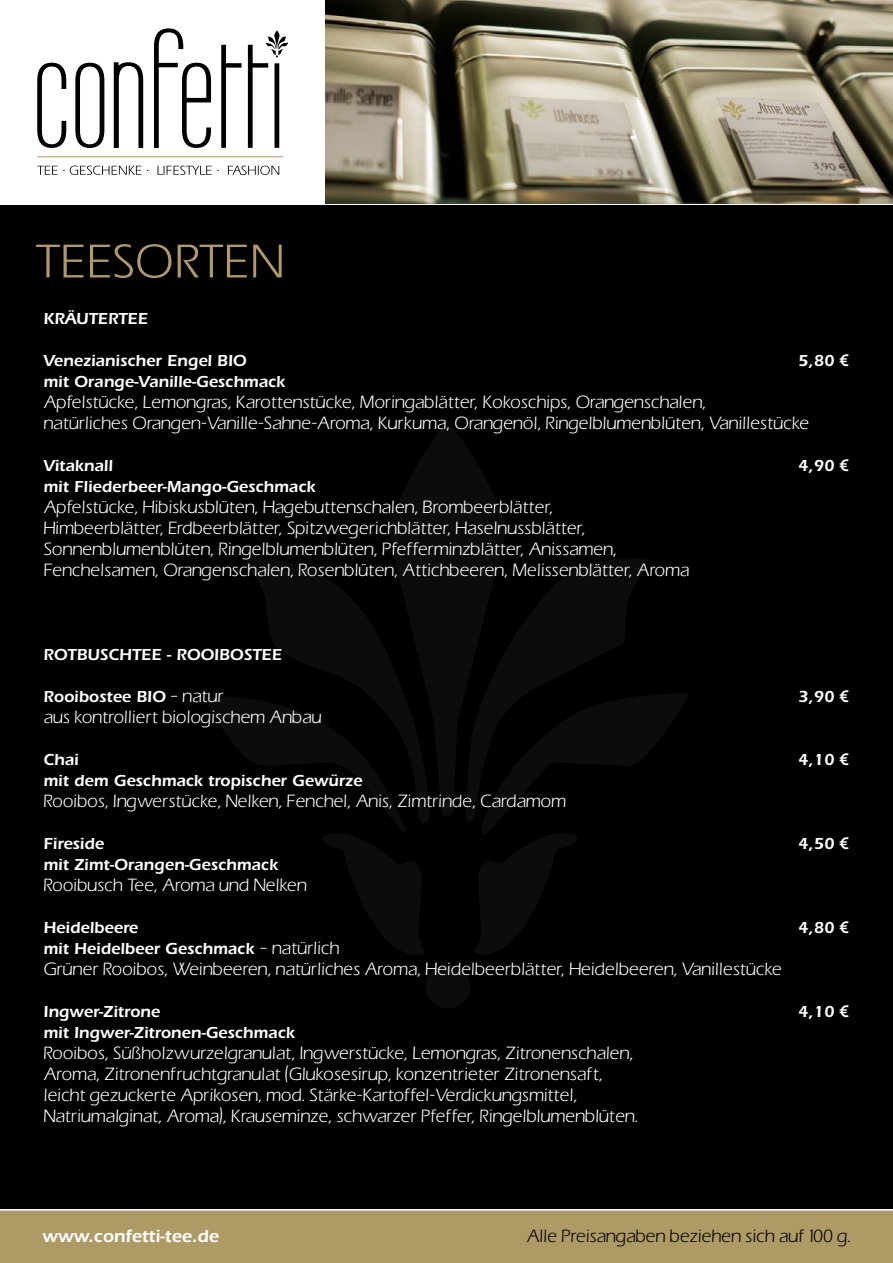
<style>
.page{position:relative;width:893px;height:1263px;background:#fff}
.page>*{position:absolute;margin:0;border:0;box-sizing:border-box;transform-origin:0 0}
.t1{font:600 18px "Itc Eras";color:#fff}
.t2{font:16.5px/21px "Eras";color:#fff}
.t3{font:600 16.5px "Itc Eras";color:#fff}
.t4{font:16.5px "Eras";color:#000}
.s1{font-family:"Europa";font-weight:700}
.s2{font-family:"Eras";font-weight:400}
</style>
<div class="page">
<div style="left:0;top:205px;width:893px;height:1005px;background:#000"></div>
<img style="left:325px;top:0;width:568px;height:203px">
<div style="left:0;top:1209px;width:893px;height:54px;background:#ae9a64"></div>
<svg style="left:37px;top:166px;width:242px;height:9px"></svg>
<hr style="left:37px;top:156px;width:246px;height:1px;background:#ae9a64">
<svg style="left:37px;top:28px;width:251px;height:120px"></svg>
<svg style="left:205px;top:697px;width:220px;height:258px"></svg>
<svg style="left:244px;top:559px;width:185px;height:267px"></svg>
<svg style="left:389px;top:425px;width:117px;height:392px;fill:#0c0c0c"></svg>
<svg style="left:465px;top:558px;width:183px;height:263px;fill:#0c0c0c"></svg>
<svg style="left:426px;top:965px;width:44px;height:43px"></svg>
<svg style="left:474px;top:694px;width:214px;height:260px"></svg>
<svg style="left:36px;top:244px;width:246px;height:34px"></svg>
<p class="t3" style="left:43px;top:309px;width:106px">KRÄUTERTEE</p>
<p class="t3" style="left:43px;top:351px;width:205px">Venezianischer Engel BIO</p>
<p class="t3" style="left:798px;top:351px;width:52px">5,80 <span class="s1">€</span></p>
<p class="t3" style="left:43px;top:372px;width:243px">mit Orange-Vanille-Geschmack</p>
<p class="t2" style="left:43px;top:391px;width:767px">Apfelstücke, Lemongras, Karottenstücke, Moringablätter, Kokoschips, Orangenschalen,<br>natürliches Orangen-Vanille-Sahne-Aroma, Kurkuma, Orangenöl, Ringelblumenblüten, Vanillestücke</p>
<p class="t3" style="left:43px;top:456px;width:71px">Vitaknall</p>
<p class="t3" style="left:798px;top:456px;width:52px">4,90 <span class="s1">€</span></p>
<p class="t3" style="left:43px;top:477px;width:274px">mit Fliederbeer-Mango-Geschmack</p>
<p class="t2" style="left:43px;top:496px;width:647px">Apfelstücke, Hibiskusblüten, Hagebuttenschalen, Brombeerblätter,<br>Himbeerblätter, Erdbeerblätter, Spitzwegerichblätter, Haselnussblätter, Sonnenblumenblüten, Ringelblumenblüten, Pfefferminzblätter, Anissamen, Fenchelsamen, Orangenschalen, Rosenblüten, Attichbeeren, Melissenblätter, Aroma</p>
<p class="t3" style="left:43px;top:645px;width:240px">ROTBUSCHTEE - ROOIBOSTEE</p>
<p class="t3" style="left:43px;top:687px;width:182px">Rooibostee BIO <span class="s2">– natur</span></p>
<p class="t3" style="left:798px;top:687px;width:52px">3,90 <span class="s1">€</span></p>
<p class="t2" style="left:43px;top:706px;width:280px">aus kontrolliert biologischem Anbau</p>
<p class="t3" style="left:43px;top:750px;width:37px">Chai</p>
<p class="t3" style="left:798px;top:750px;width:52px">4,10 <span class="s1">€</span></p>
<p class="t3" style="left:43px;top:771px;width:321px">mit dem Geschmack tropischer Gewürze</p>
<p class="t2" style="left:43px;top:790px;width:524px">Rooibos, Ingwerstücke, Nelken, Fenchel, Anis, Zimtrinde, Cardamom</p>
<p class="t3" style="left:43px;top:834px;width:62px">Fireside</p>
<p class="t3" style="left:798px;top:834px;width:52px">4,50 <span class="s1">€</span></p>
<p class="t3" style="left:43px;top:855px;width:236px">mit Zimt-Orangen-Geschmack</p>
<p class="t2" style="left:43px;top:874px;width:265px">Rooibusch Tee, Aroma und Nelken</p>
<p class="t3" style="left:43px;top:918px;width:96px">Heidelbeere</p>
<p class="t3" style="left:798px;top:918px;width:52px">4,80 <span class="s1">€</span></p>
<p class="t3" style="left:43px;top:939px;width:297px">mit Heidelbeer Geschmack <span class="s2">– natürlich</span></p>
<p class="t2" style="left:43px;top:958px;width:740px">Grüner Rooibos, Weinbeeren, natürliches Aroma, Heidelbeerblätter, Heidelbeeren, Vanillestücke</p>
<p class="t3" style="left:43px;top:1002px;width:118px">Ingwer-Zitrone</p>
<p class="t3" style="left:798px;top:1002px;width:52px">4,10 <span class="s1">€</span></p>
<p class="t3" style="left:43px;top:1023px;width:253px">mit Ingwer-Zitronen-Geschmack</p>
<p class="t2" style="left:43px;top:1042px;width:596px">Rooibos, Süßholzwurzelgranulat, Ingwerstücke, Lemongras, Zitronenschalen, Aroma, Zitronenfruchtgranulat (Glukosesirup, konzentrieter Zitronensaft, leicht gezuckerte Aprikosen, mod. Stärke-Kartoffel-Verdickungsmittel, Natriumalginat, Aroma), Krauseminze, schwarzer Pfeffer, Ringelblumenblüten.</p>
<p class="t1" style="left:43px;top:1225px;width:178px">www.confetti-tee.de</p>
<p class="t4" style="left:526px;top:1225px;width:326px">Alle Preisangaben beziehen sich auf 100 g.</p>
</div>
